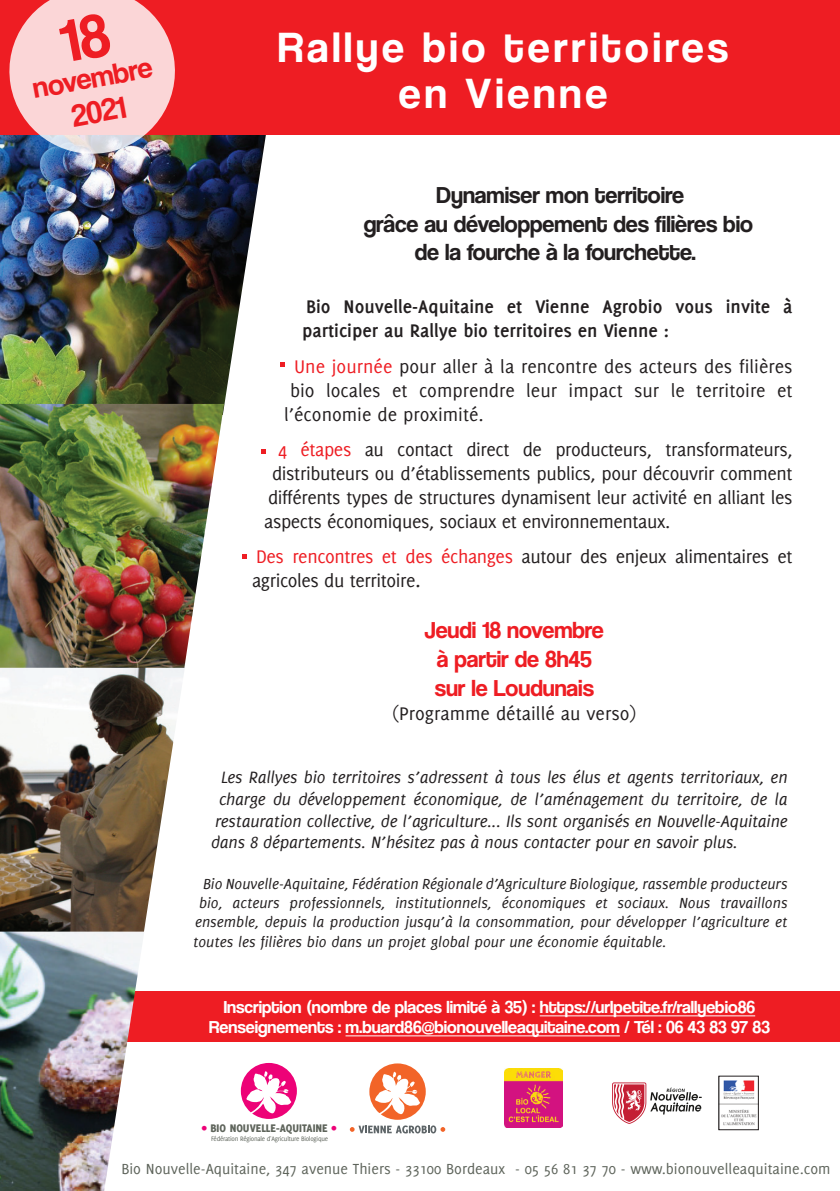
<style>
.page{position:relative;width:840px;height:1191px;background:#fff}
.page>*{position:absolute;margin:0;border:0;box-sizing:border-box;transform-origin:0 0}
.t1{font:44px/46px "Coolvetica Rg";letter-spacing:.09em;color:#fff;text-align:center}
.t2{font:32px "Coolvetica Rg";color:#ee1d23}
.t3{font:30px "Coolvetica Rg";color:#ee1d23}
.t4{font:24px/28.8px "Coolvetica Rg";color:#231f20;text-align:center}
.t5{font:24px/28.8px "Coolvetica Rg";color:#ee1d23;text-align:center}
.t6{font:20px/24px "Delicious";letter-spacing:-.02em;color:#231f20}
.t7{font:20px "Delicious";color:#231f20}
.t8{font:700 20px/24px "Delicious";color:#231f20}
.t9{font:italic 18px "Delicious";letter-spacing:-.01em;color:#231f20}
.t10{font:18px/20px "Coolvetica Rg";color:#fff;text-align:center}
.t11{font:italic 16px "Delicious";color:#231f20}
.t12{font:16px "Delicious";color:#5e645b}
.t13{font:800 12px "Delicious";color:#5e645b}
.t14{font:7px "Delicious";letter-spacing:-.035em;color:#5e645b}
.s1{color:#ee1d23}
.s2{font-size:22px}
.s3{color:#ed0277}
</style>
<div class="page">
<div style="left:120px;top:991px;width:719px;height:50px;background:#ee1d23"></div>
<hr style="left:539px;top:1015px;width:215px;height:1px;background:#fff">
<hr style="left:345px;top:1035px;width:274px;height:1px;background:#fff">
<img style="left:0;top:931px;width:145px;height:260px">
<img style="left:0;top:134px;width:268px;height:273px">
<img style="left:0;top:668px;width:185px;height:263px">
<img style="left:0;top:404px;width:224px;height:264px">
<div style="left:0;top:0;width:839px;height:134px;background:#ee1d23"></div>
<svg style="left:242px;top:554px;width:4px;height:5px"></svg>
<svg style="left:261px;top:449px;width:4px;height:5px"></svg>
<svg style="left:280px;top:362px;width:4px;height:5px"></svg>
<img style="left:504px;top:1068px;width:58px;height:59px">
<svg style="left:369px;top:1063px;width:56px;height:56px"></svg>
<svg style="left:349px;top:1125px;width:83px;height:8px"></svg>
<svg style="left:430px;top:1125px;width:6px;height:8px"></svg>
<svg style="left:440px;top:1127px;width:5px;height:4px"></svg>
<svg style="left:241px;top:1063px;width:56px;height:56px"></svg>
<img style="left:720px;top:1080px;width:36px;height:46px">
<div style="left:718px;top:1076px;width:40px;height:53px;border:1px solid #231f20"></div>
<svg style="left:612px;top:1082px;width:89px;height:41px"></svg>
<svg style="left:3px;top:0;width:178px;height:160px"></svg>
<h3 class="t3" style="left:30px;top:71px;width:122px;rotate:-10deg">novembre</h3>
<h2 class="t2" style="left:68px;top:98px;width:56px;rotate:-11deg">2021</h2>
<h1 class="t1" style="left:278px;top:24px;width:451px">Rallye bio territoires en Vienne</h1>
<h3 class="t4" style="left:363px;top:180px;width:390px">Dynamiser mon territoire<br>grâce au développement des filières bio de la fourche à la fourchette.</h3>
<p class="t8" style="left:302px;top:294px;width:491px">Bio Nouvelle-Aquitaine et Vienne Agrobio vous invite à participer au Rallye bio territoires en Vienne :</p>
<p class="t7" style="left:294px;top:355px;width:499px"><span class="s1">Une journée</span> pour aller à la rencontre des acteurs des filières</p>
<p class="t7" style="left:290px;top:379px;width:504px">bio locales et comprendre leur impact sur le territoire et</p>
<p class="t7" style="left:284px;top:403px;width:201px">l’économie de proximité.</p>
<p class="t6" style="left:278px;top:437px;width:515px"><span class="s1">4 étapes</span> au contact direct de producteurs, transformateurs,</p>
<p class="t6" style="left:272px;top:461px;width:521px">distributeurs ou d’établissements publics, pour découvrir comment</p>
<p class="t6" style="left:268px;top:485px;width:525px">différents types de structures dynamisent leur activité en alliant les</p>
<p class="t6" style="left:264px;top:509px;width:407px">aspects économiques, sociaux et environnementaux.</p>
<p class="t6" style="left:252px;top:544px;width:542px"><span class="s1">Des rencontres et des échanges</span> autour des enjeux alimentaires et agricoles du territoire<span class="s2">.</span></p>
<h3 class="t5" style="left:424px;top:615px;width:180px">Jeudi 18 novembre à partir de 8h45 sur le Loudunais</h3>
<p class="t7" style="left:392px;top:702px;width:245px">(Programme détaillé au verso)</p>
<p class="t9" style="left:221px;top:767px;width:568px">Les Rallyes bio territoires s’adressent à tous les élus et agents territoriaux, en</p>
<p class="t9" style="left:219px;top:789px;width:569px">charge du développement économique, de l’aménagement du territoire, de la</p>
<p class="t9" style="left:215px;top:810px;width:574px">restauration collective, de l’agriculture... Ils sont organisés en Nouvelle-Aquitaine</p>
<p class="t9" style="left:211px;top:832px;width:528px">dans 8 départements. N’hésitez pas à nous contacter pour en savoir plus.</p>
<p class="t11" style="left:203px;top:874px;width:585px">Bio Nouvelle-Aquitaine, Fédération Régionale d’Agriculture Biologique, rassemble producteurs</p>
<p class="t11" style="left:199px;top:894px;width:590px">bio, acteurs professionnels, institutionnels, économiques et sociaux. Nous travaillons</p>
<p class="t11" style="left:195px;top:913px;width:593px">ensemble, depuis la production jusqu’à la consommation, pour développer l’agriculture et</p>
<p class="t11" style="left:193px;top:932px;width:475px">toutes les filières bio dans un projet global pour une économie équitable.</p>
<p class="t10" style="left:209px;top:997px;width:562px">Inscription (nombre de places limité à 35) : https://urlpetite.fr/rallyebio86<br>Renseignements : m.buard86@bionouvelleaquitaine.com / Tél : 06 43 83 97 83</p>
<p class="t13" style="left:202px;top:1121px;width:136px"><span class="s3">•</span> BIO NOUVELLE-AQUITAINE <span class="s3">•</span></p>
<p class="t14" style="left:211px;top:1134px;width:118px">Fédération Régionale d'Agriculture Biologique</p>
<p class="t12" style="left:121px;top:1159px;width:710px">Bio Nouvelle-Aquitaine, 347 avenue Thiers - 33100 Bordeaux - 05 56 81 37 70 - www.bionouvelleaquitaine.com</p>
</div>
